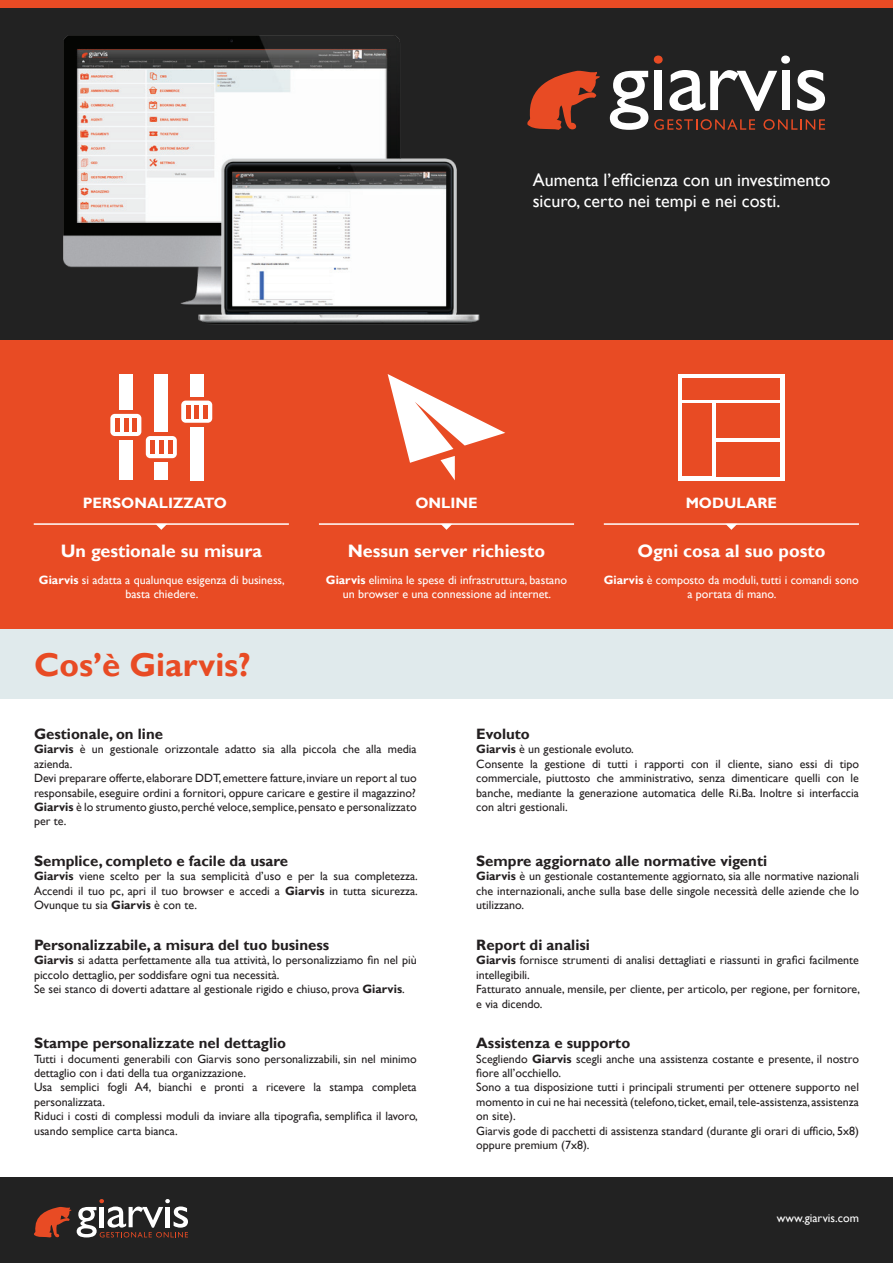
<style>
.page{position:relative;width:893px;height:1263px;background:#fff}
.page>*{position:absolute;margin:0;border:0;box-sizing:border-box;transform-origin:0 0}
.t1{font:700 33px "Gill Sans";color:#e84b24}
.t2{font:18px/21.6px "Gill Sans";color:#fff}
.t3{font:700 18px "Gill Sans";color:#fff}
.t4{font:700 15px "Gill Sans";color:#231f20}
.t5{font:700 15px "Gill Sans";color:#fff}
.t6{font:12px/14.4px "Gill Sans";color:#231f20}
.t7{font:12px/14.4px "Gill Sans";color:#fff;text-align:center}
.s1{font-weight:700}
</style>
<div class="page">
<div style="left:0;top:0;width:893px;height:9px;background:#e84b24"></div>
<div style="left:0;top:340px;width:893px;height:289px;background:#e84b24"></div>
<div style="left:0;top:629px;width:893px;height:70px;background:#e0eaec"></div>
<div style="left:0;top:9px;width:893px;height:331px;background:#222"></div>
<img style="left:63px;top:35px;width:417px;height:290px">
<svg style="left:527px;top:71px;width:73px;height:59px"></svg>
<svg style="left:610px;top:71px;width:38px;height:59px"></svg>
<svg style="left:654px;top:56px;width:9px;height:8px"></svg>
<div style="left:654px;top:71px;width:8px;height:39px;background:#fff"></div>
<svg style="left:669px;top:70px;width:108px;height:41px"></svg>
<svg style="left:781px;top:56px;width:9px;height:8px"></svg>
<div style="left:782px;top:71px;width:7px;height:39px;background:#fff"></div>
<svg style="left:797px;top:70px;width:28px;height:41px"></svg>
<svg style="left:654px;top:119px;width:101px;height:11px"></svg>
<svg style="left:763px;top:119px;width:62px;height:11px"></svg>
<div style="left:678px;top:374px;width:106px;height:106px;background:#fff"></div>
<div style="left:682px;top:378px;width:98px;height:21px;background:#e84b24"></div>
<div style="left:682px;top:404px;width:30px;height:72px;background:#e84b24"></div>
<div style="left:716px;top:404px;width:64px;height:34px;background:#e84b24"></div>
<div style="left:716px;top:442px;width:64px;height:34px;background:#e84b24"></div>
<hr style="left:34px;top:523px;width:255px;height:2px;background:#fff">
<hr style="left:319px;top:523px;width:255px;height:2px;background:#fff">
<hr style="left:604px;top:523px;width:255px;height:2px;background:#fff">
<svg style="left:155px;top:524px;width:12px;height:6px"></svg>
<svg style="left:440px;top:524px;width:12px;height:6px"></svg>
<svg style="left:725px;top:524px;width:12px;height:6px"></svg>
<div style="left:119px;top:374px;width:14px;height:35px;background:#fff"></div>
<div style="left:119px;top:440px;width:14px;height:40px;background:#fff"></div>
<div style="left:155px;top:463px;width:13px;height:17px;background:#fff"></div>
<div style="left:155px;top:374px;width:13px;height:58px;background:#fff"></div>
<div style="left:190px;top:374px;width:13px;height:22px;background:#fff"></div>
<div style="left:190px;top:427px;width:13px;height:53px;background:#fff"></div>
<div style="left:110px;top:414px;width:31px;height:22px;background:#fff;border-radius:4px"></div>
<div style="left:146px;top:436px;width:31px;height:22px;background:#fff;border-radius:4px"></div>
<div style="left:181px;top:401px;width:31px;height:22px;background:#fff;border-radius:4px"></div>
<hr style="left:115px;top:418px;width:4px;height:13px;background:#e84b24">
<hr style="left:124px;top:418px;width:4px;height:13px;background:#e84b24">
<hr style="left:133px;top:418px;width:4px;height:13px;background:#e84b24">
<div style="left:150px;top:441px;width:5px;height:13px;background:#e84b24"></div>
<hr style="left:159px;top:441px;width:4px;height:13px;background:#e84b24">
<div style="left:168px;top:441px;width:5px;height:13px;background:#e84b24"></div>
<hr style="left:186px;top:405px;width:4px;height:13px;background:#e84b24">
<div style="left:194px;top:405px;width:5px;height:13px;background:#e84b24"></div>
<hr style="left:204px;top:405px;width:4px;height:13px;background:#e84b24">
<svg style="left:388px;top:374px;width:117px;height:106px"></svg>
<div style="left:0;top:1178px;width:893px;height:85px;background:#222"></div>
<svg style="left:34px;top:1199px;width:154px;height:39px"></svg>
<h2 class="t2" style="left:533px;top:169px;width:299px">Aumenta l’efficienza con un investimento sicuro, certo nei tempi e nei costi.</h2>
<p class="t5" style="left:83px;top:494px;width:146px">PERSONALIZZATO</p>
<p class="t5" style="left:415px;top:494px;width:64px">ONLINE</p>
<p class="t5" style="left:686px;top:494px;width:93px">MODULARE</p>
<h2 class="t3" style="left:61px;top:540px;width:203px">Un gestionale su misura</h2>
<p class="t7" style="left:39px;top:573px;width:247px"><span class="s1">Giarvis</span> si adatta a qualunque esigenza di business, basta chiedere.</p>
<h2 class="t3" style="left:348px;top:540px;width:199px">Nessun server richiesto</h2>
<p class="t7" style="left:326px;top:573px;width:243px"><span class="s1">Giarvis</span> elimina le spese di infrastruttura, bastano un browser e una connessione ad internet.</p>
<h2 class="t3" style="left:637px;top:540px;width:190px">Ogni cosa al suo posto</h2>
<p class="t7" style="left:604px;top:573px;width:257px"><span class="s1">Giarvis</span> è composto da moduli, tutti i comandi sono a portata di mano.</p>
<h1 class="t1" style="left:34px;top:645px;width:218px">Cos’è Giarvis?</h1>
<p class="t4" style="left:34px;top:725px;width:130px">Gestionale, on line</p>
<p class="t6" style="left:34px;top:742px;width:384px"><span class="s1">Giarvis</span> è un gestionale orizzontale adatto sia alla piccola che alla media azienda.<br>Devi preparare offerte, elaborare DDT, emettere fatture, inviare un report al tuo responsabile, eseguire ordini a fornitori, oppure caricare e gestire il magazzino?<br><span class="s1">Giarvis</span> è lo strumento giusto, perché veloce, semplice, pensato e personalizzato per te.</p>
<p class="t4" style="left:34px;top:852px;width:256px">Semplice, completo e facile da usare</p>
<p class="t6" style="left:34px;top:869px;width:385px;text-align:justify"><span class="s1">Giarvis</span> viene scelto per la sua semplicità d’uso e per la sua completezza.<br>Accendi il tuo pc, apri il tuo browser e accedi a <span class="s1">Giarvis</span> in tutta sicurezza.<br>Ovunque tu sia <span class="s1">Giarvis</span> è con te.</p>
<p class="t4" style="left:34px;top:936px;width:297px">Personalizzabile, a misura del tuo business</p>
<p class="t6" style="left:34px;top:953px;width:384px"><span class="s1">Giarvis</span> si adatta perfettamente alla tua attività, lo personalizziamo fin nel più piccolo dettaglio, per soddisfare ogni tua necessità.<br>Se sei stanco di doverti adattare al gestionale rigido e chiuso, prova <span class="s1">Giarvis</span>.</p>
<p class="t4" style="left:34px;top:1034px;width:254px">Stampe personalizzate nel dettaglio</p>
<p class="t6" style="left:34px;top:1051px;width:385px">Tutti i documenti generabili con Giarvis sono personalizzabili, sin nel minimo dettaglio con i dati della tua organizzazione.<br>Usa semplici fogli A4, bianchi e pronti a ricevere la stampa completa personalizzata.<br>Riduci i costi di complessi moduli da inviare alla tipografia, semplifica il lavoro, usando semplice carta bianca.</p>
<p class="t4" style="left:476px;top:725px;width:55px">Evoluto</p>
<p class="t6" style="left:476px;top:742px;width:384px"><span class="s1">Giarvis</span> è un gestionale evoluto.<br>Consente la gestione di tutti i rapporti con il cliente, siano essi di tipo commerciale, piuttosto che amministrativo, senza dimenticare quelli con le banche, mediante la generazione automatica delle Ri.Ba. Inoltre si interfaccia con altri gestionali.</p>
<p class="t4" style="left:476px;top:852px;width:292px">Sempre aggiornato alle normative vigenti</p>
<p class="t6" style="left:476px;top:869px;width:384px;text-align:justify"><span class="s1">Giarvis</span> è un gestionale costantemente aggiornato, sia alle normative nazionali che internazionali, anche sulla base delle singole necessità delle aziende che lo utilizzano.</p>
<p class="t4" style="left:476px;top:936px;width:115px">Report di analisi</p>
<p class="t6" style="left:476px;top:953px;width:385px"><span class="s1">Giarvis</span> fornisce strumenti di analisi dettagliati e riassunti in grafici facilmente intellegibili.<br>Fatturato annuale, mensile, per cliente, per articolo, per regione, per fornitore, e via dicendo.</p>
<p class="t4" style="left:476px;top:1034px;width:156px">Assistenza e supporto</p>
<p class="t6" style="left:476px;top:1051px;width:384px">Scegliendo <span class="s1">Giarvis</span> scegli anche una assistenza costante e presente, il nostro fiore all’occhiello.<br>Sono a tua disposizione tutti i principali strumenti per ottenere supporto nel momento in cui ne hai necessità (telefono, ticket, email, tele-assistenza, assistenza on site).<br>Giarvis gode di pacchetti di assistenza standard (durante gli orari di ufficio, 5x8) oppure premium (7x8).</p>
<p class="t7" style="left:777px;top:1211px;width:84px">www.giarvis.com</p>
</div>
